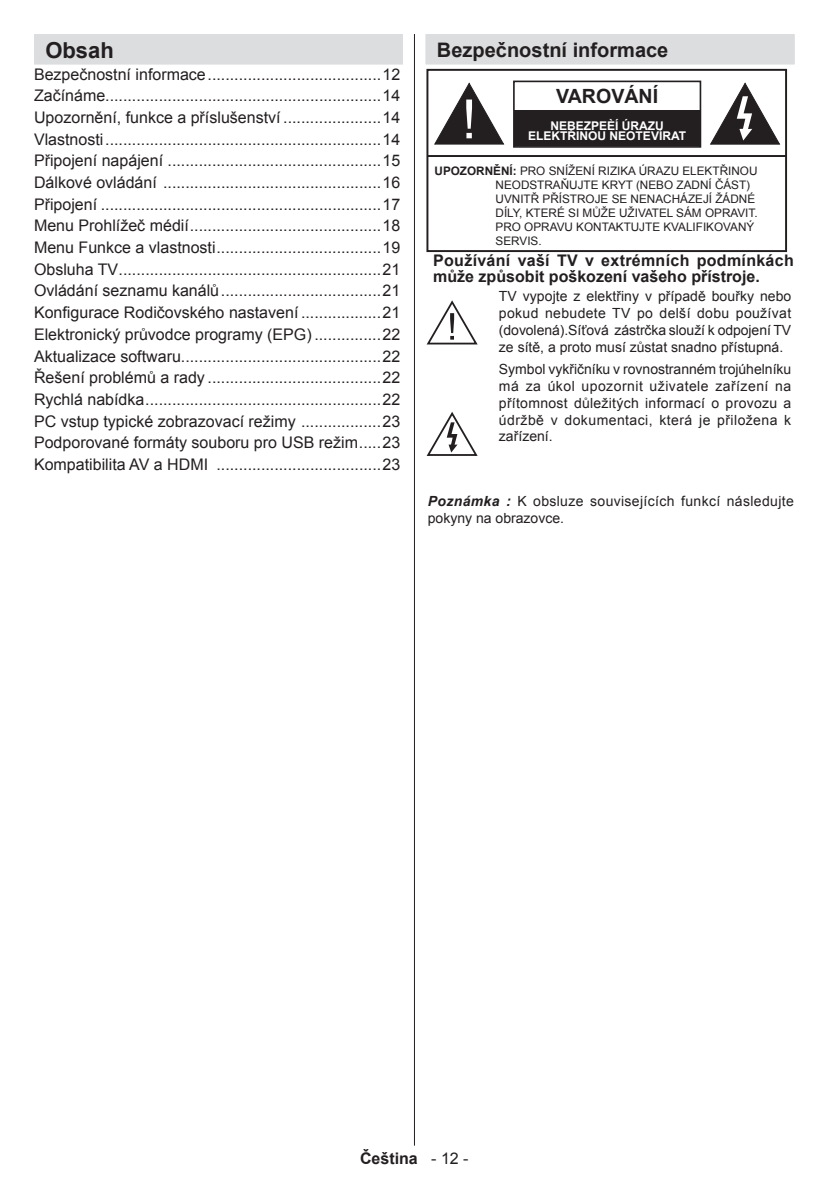
<style>
.page{position:relative;width:840px;height:1191px;background:#fff}
.page>*{position:absolute;margin:0;border:0;box-sizing:border-box;transform-origin:0 0}
.TOC_title{font:700 22px "Arial";color:#231f20}
.Heading{font:700 20px "Arial";color:#231f20}
.t1{font:700 19.6px "Arial";color:#231f20}
.TOC_Heading{font:16px "Arial";color:#231f20}
.Body_text_ortala{font:700 16px/16px "Arial";color:#231f20}
.t2{font:14px/16.8px "Arial";letter-spacing:.02em;color:#231f20;text-align:justify}
.t3{font:700 12px/10px "Arial";color:#fff;text-align:center}
.t4{font:11.8px/14px "Arial";color:#231f20}
.s1{font-weight:700}
.s2{font-weight:700;font-style:italic}
.s3{font-weight:400}
</style>
<div class="page">
<hr style="left:414px;top:34px;width:1px;height:1111px;background:#231f20">
<div style="left:425px;top:34px;width:369px;height:30px;background:#dcdddf"></div>
<div style="left:425px;top:35px;width:369px;height:30px;background:#dcdddf"></div>
<div style="left:514px;top:110px;width:185px;height:36px;background:#231f20"></div>
<div style="left:513px;top:81px;width:187px;height:67px;border:2px solid #231f20"></div>
<svg style="left:710px;top:82px;width:70px;height:63px"></svg>
<svg style="left:434px;top:82px;width:70px;height:63px"></svg>
<div style="left:426px;top:69px;width:360px;height:183px;border:2px solid #231f20"></div>
<hr style="left:427px;top:155px;width:358px;height:2px;background:#231f20">
<svg style="left:426px;top:300px;width:51px;height:45px"></svg>
<svg style="left:426px;top:412px;width:51px;height:44px"></svg>
<div style="left:34px;top:34px;width:369px;height:30px;background:#dcdddf"></div>
<hr style="left:34px;top:64px;width:369px;height:1px;background:#dcdddf">
<p class="TOC_title" style="left:45px;top:36px;width:70px">Obsah</p>
<p class="TOC_Heading" style="left:34px;top:64px;width:367px">Bezpečnostní informace.......................................12</p>
<p class="TOC_Heading" style="left:34px;top:85px;width:367px">Začínáme..............................................................14</p>
<p class="TOC_Heading" style="left:34px;top:107px;width:367px">Upozornění, funkce a příslušenství ......................14</p>
<p class="TOC_Heading" style="left:34px;top:129px;width:367px">Vlastnosti..............................................................14</p>
<p class="TOC_Heading" style="left:34px;top:150px;width:367px">Připojení napájení ................................................15</p>
<p class="TOC_Heading" style="left:34px;top:172px;width:367px">Dálkové ovládání .................................................16</p>
<p class="TOC_Heading" style="left:34px;top:194px;width:367px">Připojení ...............................................................17</p>
<p class="TOC_Heading" style="left:34px;top:215px;width:367px">Menu Prohlížeč médií...........................................18</p>
<p class="TOC_Heading" style="left:34px;top:237px;width:367px">Menu Funkce a vlastnosti.....................................19</p>
<p class="TOC_Heading" style="left:34px;top:259px;width:367px">Obsluha TV...........................................................21</p>
<p class="TOC_Heading" style="left:34px;top:280px;width:367px">Ovládání seznamu kanálů....................................21</p>
<p class="TOC_Heading" style="left:34px;top:302px;width:367px">Konfigurace Rodičovského nastavení ..................21</p>
<p class="TOC_Heading" style="left:34px;top:324px;width:367px">Elektronický průvodce programy (EPG) ...............22</p>
<p class="TOC_Heading" style="left:34px;top:345px;width:367px">Aktualizace softwaru.............................................22</p>
<p class="TOC_Heading" style="left:34px;top:367px;width:367px">Řešení problémů a rady .......................................22</p>
<p class="TOC_Heading" style="left:34px;top:389px;width:367px">Rychlá nabídka.....................................................22</p>
<p class="TOC_Heading" style="left:34px;top:410px;width:367px">PC vstup typické zobrazovací režimy ..................23</p>
<p class="TOC_Heading" style="left:34px;top:432px;width:367px">Podporované formáty souboru pro USB režim.....23</p>
<p class="TOC_Heading" style="left:34px;top:454px;width:367px">Kompatibilita AV a HDMI .....................................23</p>
<p class="Heading" style="left:436px;top:37px;width:233px">Bezpečnostní informace</p>
<p class="t1" style="left:556px;top:83px;width:103px">VAROVÁNÍ</p>
<p class="t3" style="left:528px;top:121px;width:159px">NEBEZPEÈÍ ÚRAZU<br>ELEKTŘINOU NEOTEVÍRAT</p>
<p class="t4" style="left:495px;top:164px;width:263px;text-indent:-61px"><span class="s1">UPOZORNĚNÍ:</span> PRO SNÍŽENÍ RIZIKA ÚRAZU ELEKTŘINOU NEODSTRAŇUJTE KRYT (NEBO ZADNÍ ČÁST)<br>UVNITŘ PŘÍSTROJE SE NENACHÁZEJÍ ŽÁDNÉ DÍLY, KTERÉ SI MŮŽE UŽIVATEL SÁM OPRAVIT.<br>PRO OPRAVU KONTAKTUJTE KVALIFIKOVANÝ SERVIS.</p>
<p class="Body_text_ortala" style="left:433px;top:253px;width:362px">Používání vaší TV v extrémních podmínkách může způsobit poškození vašeho přístroje.</p>
<p class="t2" style="left:498px;top:288px;width:294px">TV vypojte z elektřiny v případě bouřky nebo pokud nebudete TV po delší dobu používat (dovolená).Síťová zástrčka slouží k odpojení TV ze sítě, a proto musí zůstat snadno přístupná.</p>
<p class="t2" style="left:498px;top:361px;width:294px">Symbol vykřičníku v rovnostranném trojúhelníku má za úkol upozornit uživatele zařízení na přítomnost důležitých informací o provozu a údržbě v dokumentaci, která je přiložena k zařízení.</p>
<p class="t2" style="left:427px;top:493px;width:367px"><span class="s2">Poznámka :</span> K obsluze souvisejících funkcí následujte pokyny na obrazovce.</p>
<p class="Body_text_ortala" style="left:360px;top:1151px;width:110px">Čeština <span class="s3">- 12 -</span></p>
</div>
